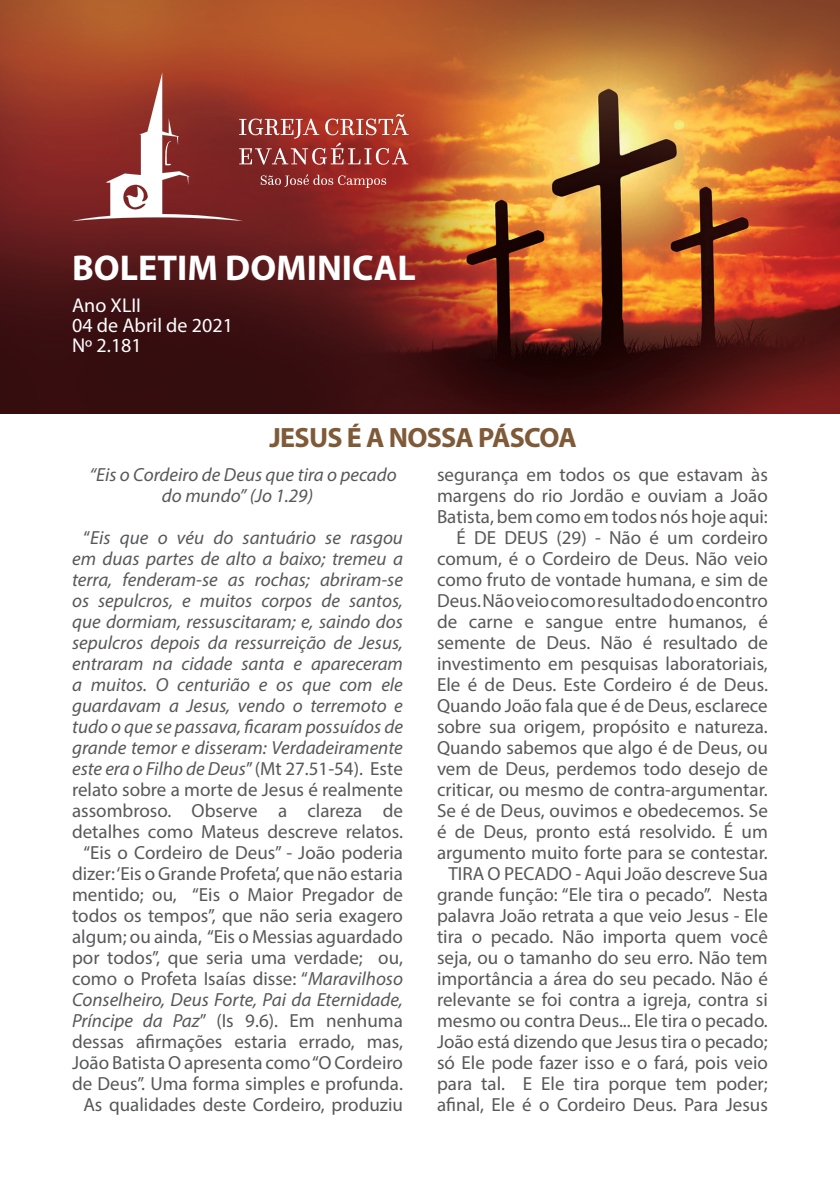
<style>
.page{position:relative;width:840px;height:1191px;background:#fff}
.page>*{position:absolute;margin:0;border:0;box-sizing:border-box;transform-origin:0 0}
.t1{font:700 36px "Myriad Pro";color:#fff}
.t2{font:700 28px "Myriad Pro";letter-spacing:-.025em;color:#7f5a38}
.t3{font:20px/20px "Myriad Pro";color:#fff}
.t4{font:19px/21px "Myriad Pro";color:#57585a;text-align:center}
.t5{font:italic 19px/21px "Myriad Pro";color:#57585a;text-align:center}
.s1{font-style:italic}
</style>
<div class="page">
<img style="left:0;top:0;width:839px;height:413px">
<svg style="left:72px;top:72px;width:336px;height:149px"></svg>
<h1 class="t1" style="left:72px;top:244px;width:345px">BOLETIM DOMINICAL</h1>
<p class="t3" style="left:72px;top:294px;width:162px">Ano XLII<br>04 de Abril de 2021<br>Nº 2.181</p>
<h2 class="t2" style="left:269px;top:419px;width:308px">JESUS É A NOSSA PÁSCOA</h2>
<p class="t5" style="left:89px;top:463px;width:308px">“Eis o Cordeiro de Deus que tira o pecado do mundo” (Jo 1.29)</p>
<p class="t4" style="left:72px;top:526px;width:332px">“<span class="s1">Eis que o véu do santuário se rasgou em duas partes de alto a baixo; tremeu a terra, fenderam-se as rochas; abriram-se os sepulcros, e muitos corpos de santos, que dormiam, ressuscitaram; e, saindo dos sepulcros depois da ressurreição de Jesus, entraram na cidade santa e apareceram a muitos. O centurião e os que com ele guardavam a Jesus, vendo o terremoto e tudo o que se passava, ficaram possuídos de grande temor e disseram: Verdadeiramente este era o Filho de Deus</span>” (Mt 27.51-54). Este relato sobre a morte de Jesus é realmente assombroso. Observe a clareza de detalhes como Mateus descreve relatos. “Eis o Cordeiro de Deus” - João poderia dizer: ‘Eis o Grande Profeta’, que não estaria mentido; ou, “Eis o Maior Pregador de todos os tempos”, que não seria exagero algum; ou ainda, “Eis o Messias aguardado por todos”, que seria uma verdade; ou, como o Profeta Isaías disse: “<span class="s1">Maravilhoso Conselheiro, Deus Forte, Pai da Eternidade, Príncipe da Paz</span>” (Is 9.6). Em nenhuma dessas afirmações estaria errado, mas, João Batista O apresenta como “O Cordeiro de Deus”. Uma forma simples e profunda.<br>As qualidades deste Cordeiro, produziu</p>
<p class="t4" style="left:437px;top:463px;width:332px;text-align:right">segurança em todos os que estavam às margens do rio Jordão e ouviam a João Batista, bem como em todos nós hoje aqui:<br>É DE DEUS (29) - Não é um cordeiro comum, é o Cordeiro de Deus. Não veio como fruto de vontade humana, e sim de Deus. Não veio como resultado do encontro de carne e sangue entre humanos, é semente de Deus. Não é resultado de investimento em pesquisas laboratoriais, Ele é de Deus. Este Cordeiro é de Deus.<br>Quando João fala que é de Deus, esclarece sobre sua origem, propósito e natureza.<br>Quando sabemos que algo é de Deus, ou vem de Deus, perdemos todo desejo de criticar, ou mesmo de contra-argumentar.<br>Se é de Deus, ouvimos e obedecemos. Se é de Deus, pronto está resolvido. É um argumento muito forte para se contestar.<br>TIRA O PECADO - Aqui João descreve Sua grande função: “Ele tira o pecado”. Nesta palavra João retrata a que veio Jesus - Ele tira o pecado. Não importa quem você seja, ou o tamanho do seu erro. Não tem importância a área do seu pecado. Não é relevante se foi contra a igreja, contra si mesmo ou contra Deus... Ele tira o pecado.<br>João está dizendo que Jesus tira o pecado; só Ele pode fazer isso e o fará, pois veio para tal. E Ele tira porque tem poder; afinal, Ele é o Cordeiro Deus. Para Jesus</p>
</div>
